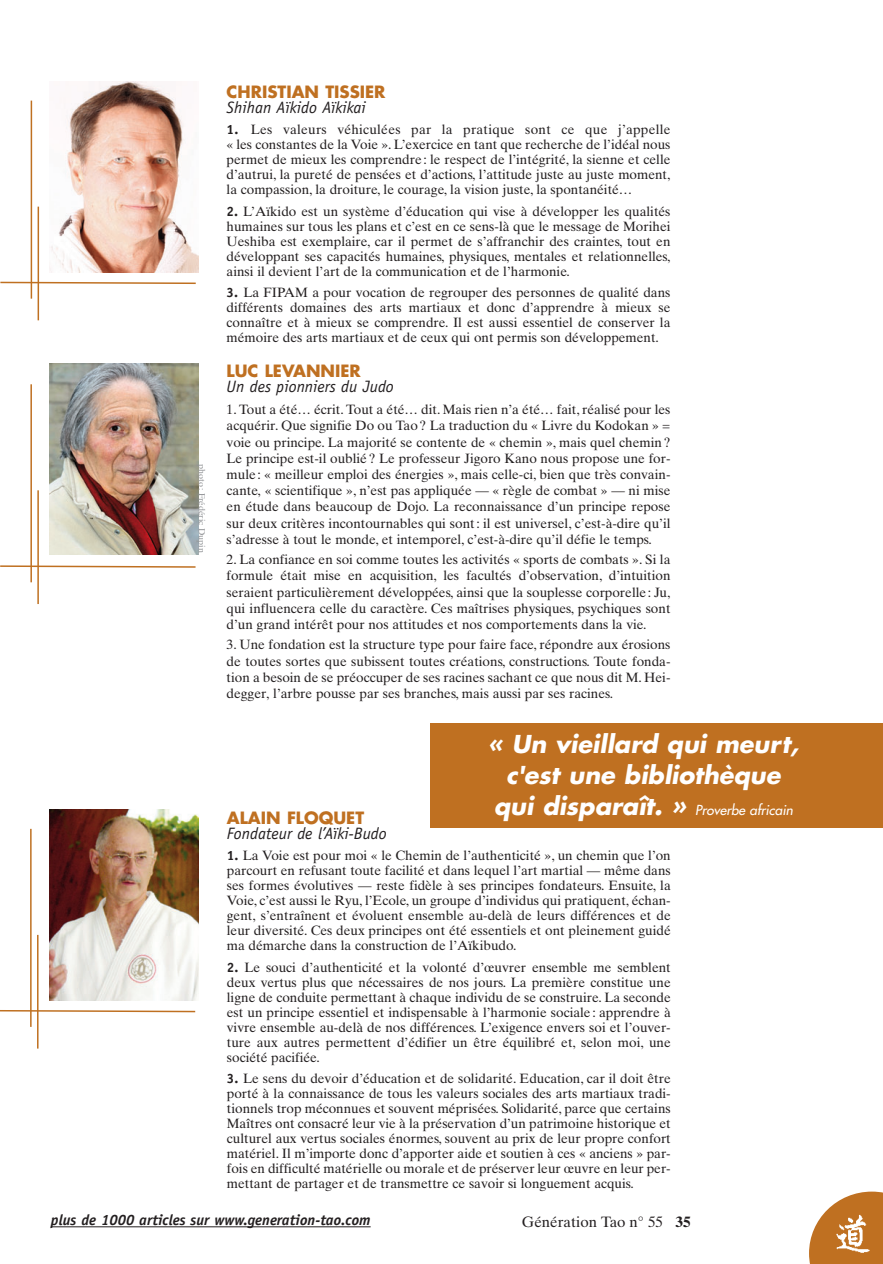
<style>
.page{position:relative;width:883px;height:1264px;background:#fff}
.page>*{position:absolute;margin:0;border:0;box-sizing:border-box;transform-origin:0 0}
.t1{font:italic 700 24px/31.2px "Futura";color:#fff;text-align:center}
.t2{font:italic 16.5px/15px "Officina Sans";color:#231f20}
.t3{font:italic 700 15px "Officina Sans";color:#231f20}
.t4{font:15px "Times Ten";color:#231f20}
.t5{font:13.5px/15px "Times Ten";color:#231f20;text-align:justify}
.t6{font:italic 13.5px "Futura";color:#fff}
.t7{font:9px "Times Ten";color:#939598}
.s1{font-family:"Futura";font-weight:700;font-style:normal;color:#bf7021}
.s2{font-family:"Officina Sans";font-weight:700}
.s3{font-weight:700;font-size:24px}
.s4{font-weight:700}
</style>
<div class="page">
<div style="left:430px;top:724px;width:452px;height:104px;background:#bf7021"></div>
<svg style="left:809px;top:1191px;width:73px;height:73px"></svg>
<img style="left:835px;top:1212px;width:36px;height:42px">
<hr style="left:51px;top:1226px;width:319px;height:1px;background:#231f20">
<img style="left:49px;top:809px;width:149px;height:192px">
<svg style="left:0;top:1010px;width:196px;height:3px"></svg>
<hr style="left:30px;top:829px;width:2px;height:198px;background:#bf7021">
<hr style="left:37px;top:935px;width:2px;height:113px;background:#bf7021">
<img style="left:49px;top:363px;width:149px;height:192px">
<img style="left:49px;top:81px;width:149px;height:191px">
<svg style="left:0;top:281px;width:196px;height:4px"></svg>
<hr style="left:31px;top:101px;width:1px;height:198px;background:#bf7021">
<hr style="left:38px;top:207px;width:1px;height:113px;background:#bf7021">
<svg style="left:0;top:565px;width:196px;height:3px"></svg>
<hr style="left:30px;top:384px;width:2px;height:198px;background:#bf7021">
<hr style="left:37px;top:490px;width:2px;height:114px;background:#bf7021">
<p class="t7" style="left:205px;top:464px;width:90px;rotate:90deg">photo : Frédéric Dupin</p>
<p class="t2" style="left:226px;top:86px;width:160px"><span class="s1">CHRISTIAN TISSIER<br></span>Shihan Aïkido Aïkikai</p>
<p class="t5" style="left:226px;top:123px;width:445px"><span class="s2">1.</span> Les valeurs véhiculées par la pratique sont ce que j’appelle « les constantes de la Voie ». L’exercice en tant que recherche de l’idéal nous permet de mieux les comprendre : le respect de l’intégrité, la sienne et celle d’autrui, la pureté de pensées et d’actions, l’attitude juste au juste moment, la compassion, la droiture, le courage, la vision juste, la spontanéité…</p>
<p class="t5" style="left:226px;top:205px;width:445px"><span class="s2">2.</span> L’Aïkido est un système d’éducation qui vise à développer les qualités humaines sur tous les plans et c’est en ce sens-là que le message de Morihei Ueshiba est exemplaire, car il permet de s’affranchir des craintes, tout en développant ses capacités humaines, physiques, mentales et relationnelles, ainsi il devient l’art de la communication et de l’harmonie.</p>
<p class="t5" style="left:226px;top:286px;width:445px"><span class="s2">3.</span> La FIPAM a pour vocation de regrouper des personnes de qualité dans différents domaines des arts martiaux et donc d’apprendre à mieux se connaître et à mieux se comprendre. Il est aussi essentiel de conserver la mémoire des arts martiaux et de ceux qui ont permis son développement.</p>
<p class="t2" style="left:226px;top:365px;width:169px"><span class="s1">LUC LEVANNIER<br></span>Un des pionniers du Judo</p>
<p class="t5" style="left:226px;top:403px;width:445px;line-height:16.2px">1. Tout a été… écrit. Tout a été… dit. Mais rien n’a été… fait, réalisé pour les acquérir. Que signifie Do ou Tao ? La traduction du « Livre du Kodokan » = voie ou principe. La majorité se contente de « chemin », mais quel chemin ?<br>Le principe est-il oublié ? Le professeur Jigoro Kano nous propose une for&shy;mule : « meilleur emploi des énergies », mais celle-ci, bien que très convain&shy;cante, « scientifique », n’est pas appliquée — « règle de combat » — ni mise en étude dans beaucoup de Dojo. La reconnaissance d’un principe repose sur deux critères incontournables qui sont : il est universel, c’est-à-dire qu’il s’adresse à tout le monde, et intemporel, c’est-à-dire qu’il défie le temps.</p>
<p class="t5" style="left:226px;top:553px;width:445px;line-height:16.2px">2. La confiance en soi comme toutes les activités « sports de combats ». Si la formule était mise en acquisition, les facultés d’observation, d’intuition seraient particulièrement développées, ainsi que la souplesse corporelle : Ju, qui influencera celle du caractère. Ces maîtrises physiques, psychiques sont d’un grand intérêt pour nos attitudes et nos comportements dans la vie.</p>
<p class="t5" style="left:226px;top:638px;width:445px;line-height:16.2px">3. Une fondation est la structure type pour faire face, répondre aux érosions de toutes sortes que subissent toutes créations, constructions. Toute fonda&shy;tion a besoin de se préoccuper de ses racines sachant ce que nous dit M. Hei&shy;degger, l’arbre pousse par ses branches, mais aussi par ses racines.</p>
<p class="t1" style="left:488px;top:730px;width:316px">« Un vieillard qui meurt, c'est une bibliothèque</p>
<p class="t6" style="left:493px;top:804px;width:303px"><span class="s3">qui disparaît. »</span> Proverbe africain</p>
<p class="t2" style="left:227px;top:812px;width:161px"><span class="s1">ALAIN FLOQUET<br></span>Fondateur de l’Aïki-Budo</p>
<p class="t5" style="left:227px;top:849px;width:445px"><span class="s2">1.</span> La Voie est pour moi « le Chemin de l’authenticité », un chemin que l’on parcourt en refusant toute facilité et dans lequel l’art martial — même dans ses formes évolutives — reste fidèle à ses principes fondateurs. Ensuite, la Voie, c’est aussi le Ryu, l’Ecole, un groupe d’individus qui pratiquent, échan&shy;gent, s’entraînent et évoluent ensemble au-delà de leurs différences et de leur diversité. Ces deux principes ont été essentiels et ont pleinement guidé ma démarche dans la construction de l’Aïkibudo.</p>
<p class="t5" style="left:227px;top:961px;width:445px"><span class="s2">2.</span> Le souci d’authenticité et la volonté d’œuvrer ensemble me semblent deux vertus plus que nécessaires de nos jours. La première constitue une ligne de conduite permettant à chaque individu de se construire. La seconde est un principe essentiel et indispensable à l’harmonie sociale : apprendre à vivre ensemble au-delà de nos différences. L’exigence envers soi et l’ouver&shy;ture aux autres permettent d’édifier un être équilibré et, selon moi, une société pacifiée.</p>
<p class="t5" style="left:227px;top:1072px;width:445px"><span class="s2">3.</span> Le sens du devoir d’éducation et de solidarité. Education, car il doit être porté à la connaissance de tous les valeurs sociales des arts martiaux tradi&shy;tionnels trop méconnues et souvent méprisées. Solidarité, parce que certains Maîtres ont consacré leur vie à la préservation d’un patrimoine historique et culturel aux vertus sociales énormes, souvent au prix de leur propre confort matériel. Il m’importe donc d’apporter aide et soutien à ces « anciens » par&shy;fois en difficulté matérielle ou morale et de préserver leur œuvre en leur per&shy;mettant de partager et de transmettre ce savoir si longuement acquis.</p>
<p class="t3" style="left:51px;top:1214px;width:321px">plus de 1000 articles sur www.generation-tao.com</p>
<p class="t4" style="left:521px;top:1216px;width:170px">Génération Tao n° 55 <span class="s4">35</span></p>
</div>
